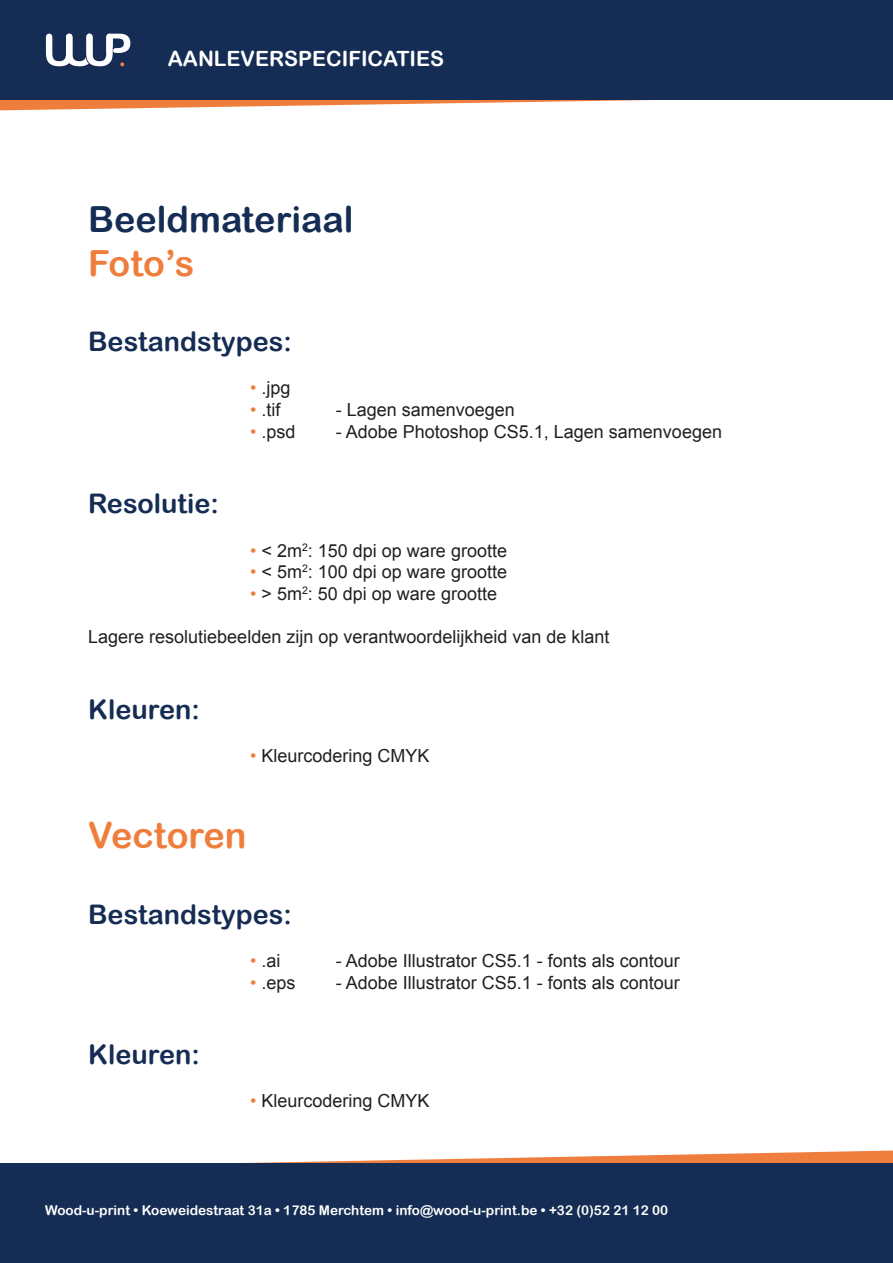
<style>
.page{position:relative;width:893px;height:1263px;background:#fff}
.page>*{position:absolute;margin:0;border:0;box-sizing:border-box;transform-origin:0 0}
.t1{font:36px "Arial Rounded MT Bold";color:#152d54}
.t2{font:36px "Arial Rounded MT Bold";color:#ef7e3d}
.t3{font:27px "Arial Rounded MT Bold";color:#152d54}
.t4{font:21px "Arial Rounded MT Bold";color:#fff}
.t5{font:18px "Arial";color:#231f20}
.t6{font:13.5px "Arial Rounded MT Bold";color:#fff}
.s1{color:#ef7e3d}
</style>
<div class="page">
<svg style="left:246px;top:1150px;width:647px;height:13px"></svg>
<svg style="left:0;top:100px;width:652px;height:10px"></svg>
<div style="left:0;top:0;width:893px;height:100px;background:#152d54"></div>
<div style="left:0;top:1163px;width:893px;height:100px;background:#152d54"></div>
<svg style="left:45px;top:33px;width:86px;height:34px"></svg>
<p class="t4" style="left:168px;top:47px;width:278px">Aanleverspecificaties</p>
<h1 class="t1" style="left:88px;top:198px;width:267px">Beeldmateriaal</h1>
<h1 class="t2" style="left:88px;top:242px;width:108px">Foto’s</h1>
<h2 class="t3" style="left:88px;top:326px;width:205px">Bestandstypes:</h2>
<p class="t5" style="left:250px;top:376px;width:42px"><span class="s1">•</span> .jpg</p>
<p class="t5" style="left:250px;top:398px;width:32px"><span class="s1">•</span> .tif</p>
<p class="t5" style="left:336px;top:398px;width:181px">- Lagen samenvoegen</p>
<p class="t5" style="left:250px;top:420px;width:47px"><span class="s1">•</span> .psd</p>
<p class="t5" style="left:336px;top:420px;width:388px">- Adobe Photoshop CS5.1, Lagen samenvoegen</p>
<h2 class="t3" style="left:88px;top:488px;width:132px">Resolutie:</h2>
<p class="t5" style="left:250px;top:538px;width:258px"><span class="s1">•</span> &lt; 2m<sup>2</sup>: 150 dpi op ware grootte</p>
<p class="t5" style="left:250px;top:560px;width:258px"><span class="s1">•</span> &lt; 5m<sup>2</sup>: 100 dpi op ware grootte</p>
<p class="t5" style="left:250px;top:582px;width:248px"><span class="s1">•</span> &gt; 5m<sup>2</sup>: 50 dpi op ware grootte</p>
<p class="t5" style="left:88px;top:625px;width:523px">Lagere resolutiebeelden zijn op verantwoordelijkheid van de klant</p>
<h2 class="t3" style="left:88px;top:693px;width:113px">Kleuren:</h2>
<p class="t5" style="left:250px;top:744px;width:181px"><span class="s1">•</span> Kleurcodering CMYK</p>
<h1 class="t2" style="left:88px;top:814px;width:160px">Vectoren</h1>
<h2 class="t3" style="left:88px;top:898px;width:205px">Bestandstypes:</h2>
<p class="t5" style="left:250px;top:949px;width:32px"><span class="s1">•</span> .ai</p>
<p class="t5" style="left:336px;top:949px;width:346px">- Adobe Illustrator CS5.1 - fonts als contour</p>
<p class="t5" style="left:250px;top:970px;width:47px"><span class="s1">•</span> .eps</p>
<p class="t5" style="left:336px;top:970px;width:346px">- Adobe Illustrator CS5.1 - fonts als contour</p>
<h2 class="t3" style="left:88px;top:1038px;width:113px">Kleuren:</h2>
<p class="t5" style="left:250px;top:1089px;width:181px"><span class="s1">•</span> Kleurcodering CMYK</p>
<p class="t6" style="left:45px;top:1202px;width:625px">Wood-u-print • Koeweidestraat 31a • 1785 Merchtem • info@wood-u-print.be • +32 (0)52 21 12 00</p>
</div>
